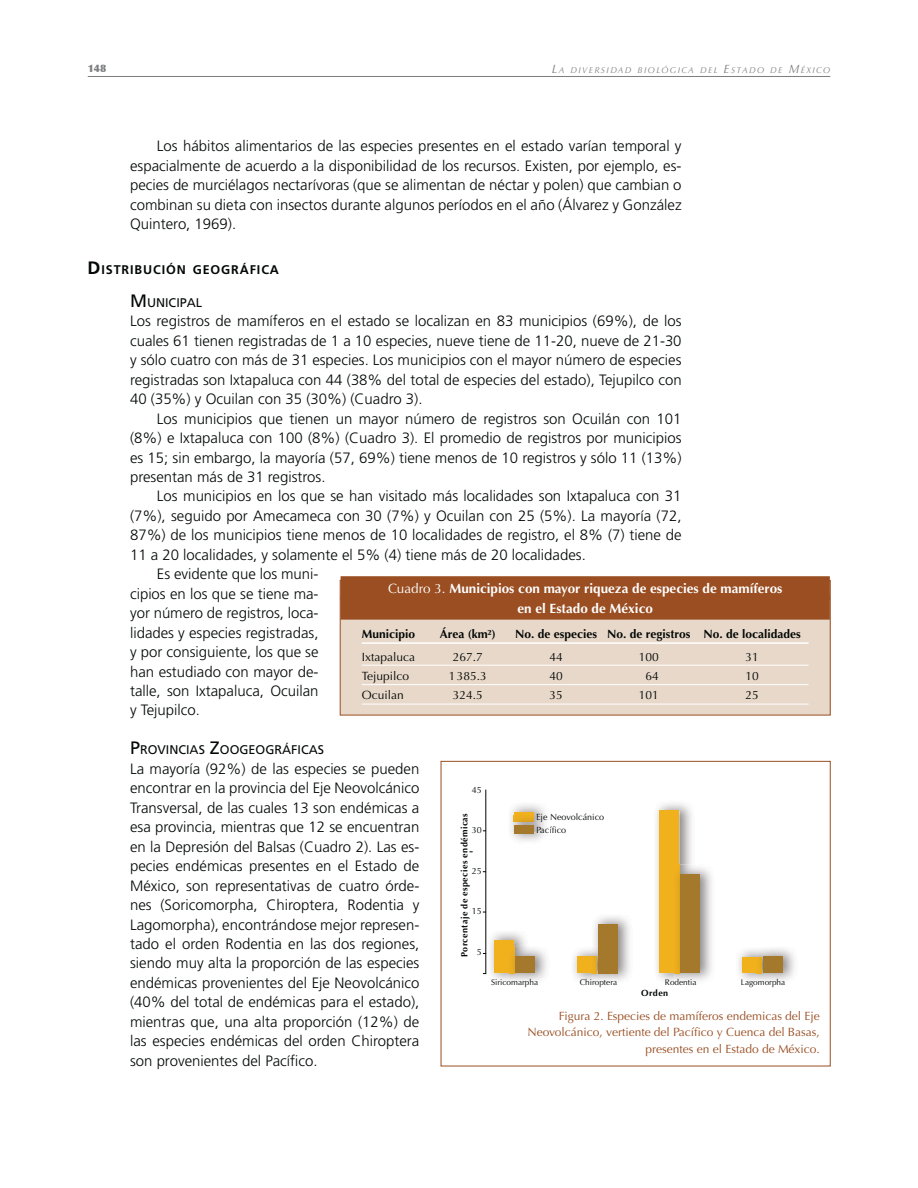
<style>
.page{position:relative;width:918px;height:1188px;background:#fff}
.page>*{position:absolute;margin:0;border:0;box-sizing:border-box;transform-origin:0 0}
.t1{font:300 15px/19.5px "Frutiger LT Std";color:#030806;text-align:justify}
.t2{font:700 13.5px/19.5px "Optima";color:#fff;text-align:center}
.t3{font:12.6px "Frutiger LT Std";color:#030806}
.t4{font:700 12.6px "Frutiger LT Std";letter-spacing:.07em;color:#030806}
.t5{font:12px/16.5px "Optima";color:#9a4e22;text-align:right}
.t6{font:12px "Optima";color:#030806}
.t7{font:700 12px "Optima";color:#030806}
.t8{font:900 10.5px "Optima";color:#7c7e80}
.t9{font:700 9px "Optima";letter-spacing:.04em;color:#030806}
.t10{font:9px/13.5px "Optima";color:#030806}
.t11{font:italic 8.4px "Optima";letter-spacing:.17em;color:#7c7e80}
.t12{font:8.25px "Optima";color:#030806}
.s1{font-size:12px}
.s2{font-size:18px}
.s3{font-weight:400}
.s4{color:#010202}
.s5{color:#000101}
.s6{color:#010101}
</style>
<div class="page">
<hr style="left:88px;top:76px;width:742px;height:1px;background:#7c7e80">
<div style="left:340px;top:580px;width:490px;height:135px;background:#e8d8c9"></div>
<div style="left:341px;top:576px;width:489px;height:24px;background:#9a4e22"></div>
<div style="left:341px;top:596px;width:489px;height:24px;background:#9a4e22"></div>
<hr style="left:362px;top:642px;width:447px;height:2px;background:#fff">
<hr style="left:362px;top:665px;width:447px;height:1px;background:#fff">
<hr style="left:362px;top:684px;width:447px;height:1px;background:#fff">
<hr style="left:362px;top:704px;width:447px;height:1px;background:#fff">
<div style="left:340px;top:580px;width:491px;height:135px;border:1px solid #9a4e22"></div>
<div style="left:441px;top:761px;width:390px;height:305px;border:1px solid #9a4e22"></div>
<img style="left:490px;top:932px;width:36px;height:49px">
<div style="left:494px;top:940px;width:20px;height:33px;background:#f0b11d"></div>
<img style="left:509px;top:946px;width:38px;height:36px">
<img style="left:509px;top:946px;width:5px;height:27px">
<div style="left:515px;top:956px;width:20px;height:17px;background:#a5792b"></div>
<img style="left:573px;top:949px;width:19px;height:33px">
<div style="left:577px;top:957px;width:20px;height:16px;background:#f0b11d"></div>
<img style="left:594px;top:916px;width:36px;height:65px">
<img style="left:592px;top:947px;width:20px;height:34px">
<img style="left:592px;top:957px;width:5px;height:16px">
<div style="left:598px;top:924px;width:20px;height:49px;background:#a5792b"></div>
<img style="left:656px;top:803px;width:36px;height:178px">
<div style="left:659px;top:811px;width:20px;height:162px;background:#f0b11d"></div>
<img style="left:674px;top:865px;width:38px;height:116px">
<img style="left:674px;top:865px;width:5px;height:108px">
<div style="left:680px;top:875px;width:20px;height:98px;background:#a5792b"></div>
<img style="left:738px;top:949px;width:19px;height:32px">
<div style="left:742px;top:957px;width:20px;height:16px;background:#f0b11d"></div>
<img style="left:777px;top:948px;width:18px;height:33px">
<img style="left:757px;top:948px;width:20px;height:33px">
<img style="left:757px;top:957px;width:5px;height:16px">
<div style="left:763px;top:956px;width:20px;height:17px;background:#a5792b"></div>
<hr style="left:485px;top:790px;width:1px;height:184px;background:#030806">
<div style="left:514px;top:812px;width:20px;height:9px;background:#f0b11d"></div>
<img style="left:508px;top:815px;width:29px;height:18px">
<img style="left:514px;top:815px;width:20px;height:6px">
<svg style="left:537px;top:813px;width:12px;height:20px"></svg>
<div style="left:514px;top:825px;width:20px;height:9px;background:#a5792b"></div>
<p class="t8" style="left:88px;top:64px;width:20px">148</p>
<p class="t11" style="left:552px;top:65px;width:280px"><span class="s1">L</span>A DIVERSIDAD BIOLÓGICA DEL <span class="s1">E</span>STADO DE <span class="s1">M</span>ÉXICO</p>
<p class="t1" style="left:130px;top:137px;width:553px;text-indent:27px">Los hábitos alimentarios de las especies presentes en el estado varían temporal y espacialmente de acuerdo a la disponibilidad de los recursos. Existen, por ejemplo, es&shy;pecies de murciélagos nectarívoras (que se alimentan de néctar y polen) que cambian o combinan su dieta con insectos durante algunos períodos en el año (Álvarez y González Quintero, 1969).</p>
<p class="t4" style="left:88px;top:262px;width:193px"><span class="s2">D</span>ISTRIBUCIÓN GEOGRÁFICA</p>
<p class="t3" style="left:130px;top:295px;width:74px"><span class="s2">M</span>UNICIPAL</p>
<p class="t1" style="left:130px;top:312px;width:553px">Los registros de mamíferos en el estado se localizan en 83 municipios (69%), de los cuales 61 tienen registradas de 1 a 10 especies, nueve tiene de 11-20, nueve de 21-30 y sólo cuatro con más de 31 especies. Los municipios con el mayor número de especies registradas son Ixtapaluca con 44 (38% del total de especies del estado), Tejupilco con 40 (35%) y Ocuilan con 35 (30%) (Cuadro 3).</p>
<p class="t1" style="left:130px;top:409px;width:553px;text-indent:27px">Los municipios que tienen un mayor número de registros son Ocuilán con 101 (8%) e Ixtapaluca con 100 (8%) (Cuadro 3). El promedio de registros por municipios es 15; sin embargo, la mayoría (57, 69%) tiene menos de 10 registros y sólo 11 (13%) presentan más de 31 registros.</p>
<p class="t1" style="left:157px;top:487px;width:526px">Los municipios en los que se han visitado más localidades son Ixtapaluca con 31</p>
<p class="t1" style="left:130px;top:507px;width:553px">(7%), seguido por Amecameca con 30 (7%) y Ocuilan con 25 (5%). La mayoría (72,</p>
<p class="t1" style="left:130px;top:526px;width:553px">87%) de los municipios tiene menos de 10 localidades de registro, el 8% (7) tiene de</p>
<p class="t1" style="left:130px;top:546px;width:457px">11 a 20 localidades, y solamente el 5% (4) tiene más de 20 localidades.</p>
<p class="t1" style="left:157px;top:565px;width:163px">Es evidente que los muni-</p>
<p class="t1" style="left:130px;top:584px;width:190px">cipios en los que se tiene ma-</p>
<p class="t1" style="left:130px;top:604px;width:190px">yor número de registros, loca-</p>
<p class="t1" style="left:130px;top:623px;width:190px">lidades y especies registradas,</p>
<p class="t1" style="left:130px;top:643px;width:190px">y por consiguiente, los que se</p>
<p class="t1" style="left:130px;top:662px;width:190px">han estudiado con mayor de-</p>
<p class="t1" style="left:130px;top:682px;width:190px">talle, son Ixtapaluca, Ocuilan</p>
<p class="t1" style="left:130px;top:701px;width:71px">y Tejupilco.</p>
<p class="t3" style="left:130px;top:743px;width:196px"><span class="s2">P</span>ROVINCIAS <span class="s2">Z</span>OOGEOGRÁFICAS</p>
<p class="t1" style="left:130px;top:760px;width:291px">La mayoría (92%) de las especies se pueden encontrar en la provincia del Eje Neovolcánico Transversal, de las cuales 13 son endémicas a esa provincia, mientras que 12 se encuentran en la Depresión del Balsas (Cuadro 2). Las es&shy;pecies endémicas presentes en el Estado de México, son representativas de cuatro órde&shy;nes (Soricomorpha, Chiroptera, Rodentia y Lagomorpha), encontrándose mejor represen&shy;tado el orden Rodentia en las dos regiones, siendo muy alta la proporción de las especies endémicas provenientes del Eje Neovolcánico (40% del total de endémicas para el estado), mientras que, una alta proporción (12%) de las especies endémicas del orden Chiroptera son provenientes del Pacífico.</p>
<p class="t2" style="left:388px;top:580px;width:396px"><span class="s3">Cuadro 3.</span> Municipios con mayor riqueza de especies de mamíferos en el Estado de México</p>
<p class="t7" style="left:362px;top:629px;width:55px">Municipio</p>
<p class="t7" style="left:440px;top:629px;width:57px">Área (km²)</p>
<p class="t7" style="left:515px;top:629px;width:287px">No. de especies No. de registros No. de localidades</p>
<p class="t6" style="left:362px;top:652px;width:55px">Ixtapaluca</p>
<p class="t6" style="left:453px;top:652px;width:31px">267.7</p>
<p class="t6" style="left:549px;top:652px;width:15px">44</p>
<p class="t6" style="left:639px;top:652px;width:21px">100</p>
<p class="t6" style="left:746px;top:652px;width:15px">31</p>
<p class="t6" style="left:362px;top:671px;width:49px">Tejupilco</p>
<p class="t6" style="left:449px;top:671px;width:40px">1 385.3</p>
<p class="t6" style="left:549px;top:671px;width:15px">40</p>
<p class="t6" style="left:646px;top:671px;width:15px">64</p>
<p class="t6" style="left:746px;top:671px;width:15px">10</p>
<p class="t6" style="left:362px;top:690px;width:43px">Ocuilan</p>
<p class="t6" style="left:453px;top:690px;width:31px">324.5</p>
<p class="t6" style="left:549px;top:690px;width:15px">35</p>
<p class="t6" style="left:639px;top:690px;width:21px">101</p>
<p class="t6" style="left:746px;top:690px;width:15px">25</p>
<p class="t10" style="left:472px;top:784px;width:11px">45</p>
<p class="t10" style="left:472px;top:825px;width:11px">30</p>
<p class="t10" style="left:472px;top:865px;width:11px">25</p>
<p class="t10" style="left:472px;top:905px;width:11px">15</p>
<p class="t10" style="left:477px;top:946px;width:6px">5</p>
<p class="t9" style="left:461px;top:957px;width:145px;rotate:-90deg">Porcentaje de especies endémicas</p>
<p class="t10" style="left:536px;top:811px;width:70px"><span class="s4">Eje</span> Neovolcánico<br><span class="s5">P</span><span class="s6">ac</span>ífico</p>
<p class="t12" style="left:491px;top:979px;width:49px">Siricomarpha</p>
<p class="t12" style="left:580px;top:979px;width:39px">Chiroptera</p>
<p class="t12" style="left:665px;top:979px;width:33px">Rodentia</p>
<p class="t12" style="left:741px;top:979px;width:46px">Lagomorpha</p>
<p class="t9" style="left:641px;top:989px;width:28px">Orden</p>
<p class="t5" style="left:527px;top:1009px;width:294px">Figura 2. Especies de mamíferos endemicas del Eje<br>Neovolcánico, vertiente del Pacífico y Cuenca del Basas, presentes en el Estado de México.</p>
</div>
